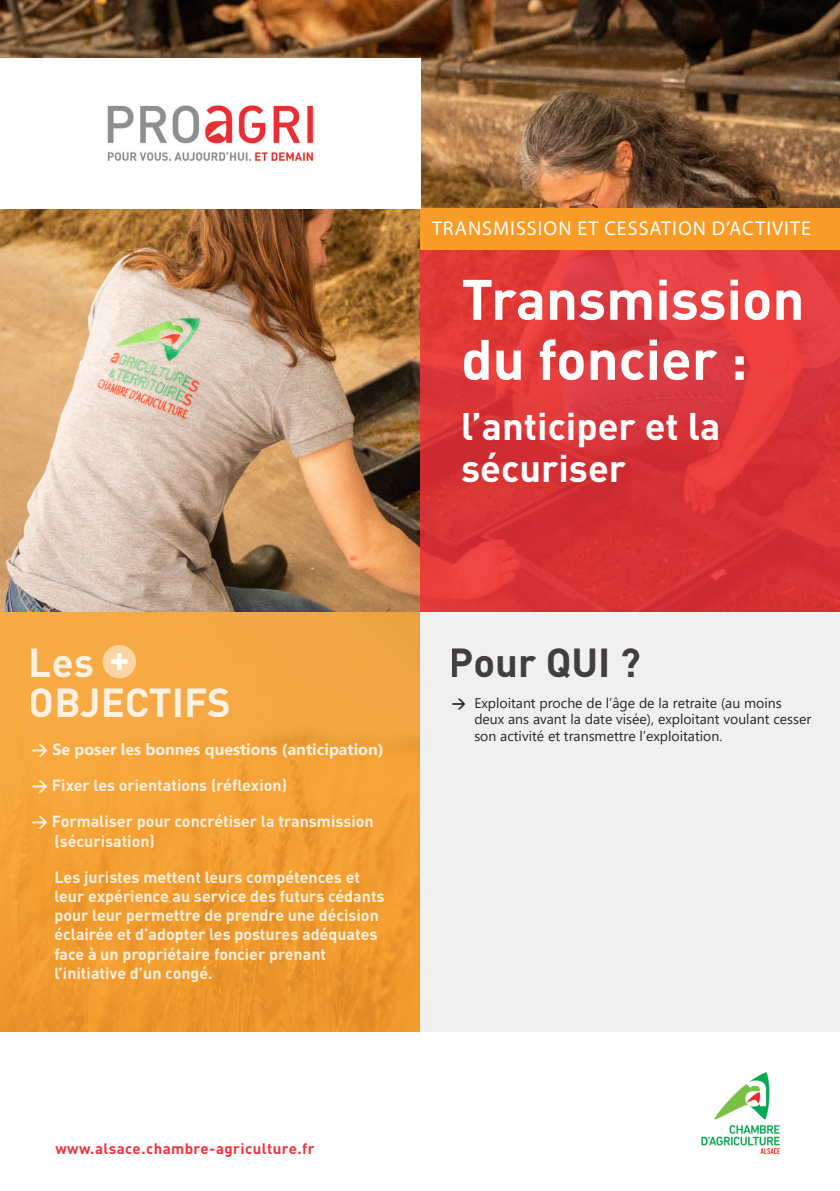
<style>
.page{position:relative;width:840px;height:1191px;background:#fff}
.page>*{position:absolute;margin:0;border:0;box-sizing:border-box;transform-origin:0 0}
.t1{font:700 56px/60px "DIN";color:#fff}
.t2{font:700 40px/40px "DIN";color:#fff}
.t3{font:700 40px "DIN";color:#231f20}
.t4{font:700 38px/42px "DIN";color:#fff}
.t5{font:700 37.8px "DIN";color:#fff}
.t6{font:20px "Myriad Pro";letter-spacing:.05em;color:#fff}
.t7{font:700 16px/19.2px "DIN";color:#fff}
.t8{font:700 16px "Segoe UI";color:#fff}
.t9{font:700 15px "DIN";letter-spacing:.03em;color:#ee343b}
.t10{font:14px/16.8px "Segoe UI";color:#000}
.s1{font-family:"DIN"}
.s2{font-family:"DIN";font-weight:700}
</style>
<div class="page">
<img style="left:0;top:0;width:839px;height:612px">
<svg style="left:420px;top:250px;width:419px;height:362px;background:#db3639"></svg>
<div style="left:0;top:612px;width:420px;height:419px;background:linear-gradient(to bottom,#f7ac47,#ee9527)"></div>
<div style="left:102px;top:645px;width:34px;height:33px;background:#fad4a1;border-radius:50%"></div>
<div style="left:420px;top:612px;width:419px;height:419px;background:#f0f0f0"></div>
<div style="left:420px;top:209px;width:419px;height:41px;background:#f89c27"></div>
<img style="left:701px;top:1072px;width:79px;height:83px">
<div style="left:0;top:58px;width:420px;height:151px;background:#fff"></div>
<img style="left:107px;top:105px;width:207px;height:56px">
<p class="t6" style="left:432px;top:216px;width:380px">TRANSMISSION ET CESSATION D’ACTIVITE</p>
<p class="t1" style="left:461px;top:267px;width:344px">Transmission du foncier :</p>
<p class="t4" style="left:461px;top:403px;width:260px">l’anticiper et la sécuriser</p>
<h2 class="t2" style="left:29px;top:640px;width:203px">Les<br>OBJECTIFS</h2>
<p class="t5" style="left:109px;top:633px;width:22px">+</p>
<p class="t8" style="left:32px;top:734px;width:353px"><span class="s1">&gt;</span> Se poser les bonnes questions (anticipation)</p>
<p class="t7" style="left:32px;top:775px;width:257px">&gt; Fixer les orientations (réflexion)</p>
<p class="t7" style="left:54px;top:811px;width:320px;text-indent:-23px">&gt; Formaliser pour concrétiser la transmission (sécurisation)</p>
<p class="t7" style="left:54px;top:866px;width:331px">Les juristes mettent leurs compétences et leur expérience au service des futurs cédants pour leur permettre de prendre une décision éclairée et d’adopter les postures adéquates face à un propriétaire foncier prenant l’initiative d’un congé.</p>
<p class="t9" style="left:55px;top:1138px;width:260px">www.alsace.chambre-agriculture.fr</p>
<h2 class="t3" style="left:448px;top:636px;width:193px">Pour QUI ?</h2>
<p class="t10" style="left:474px;top:693px;width:338px;text-indent:-23px"><span class="s2">&gt;</span> Exploitant proche de l’âge de la retraite (au moins deux ans avant la date visée), exploitant voulant cesser son activité et transmettre l’exploitation.</p>
</div>
